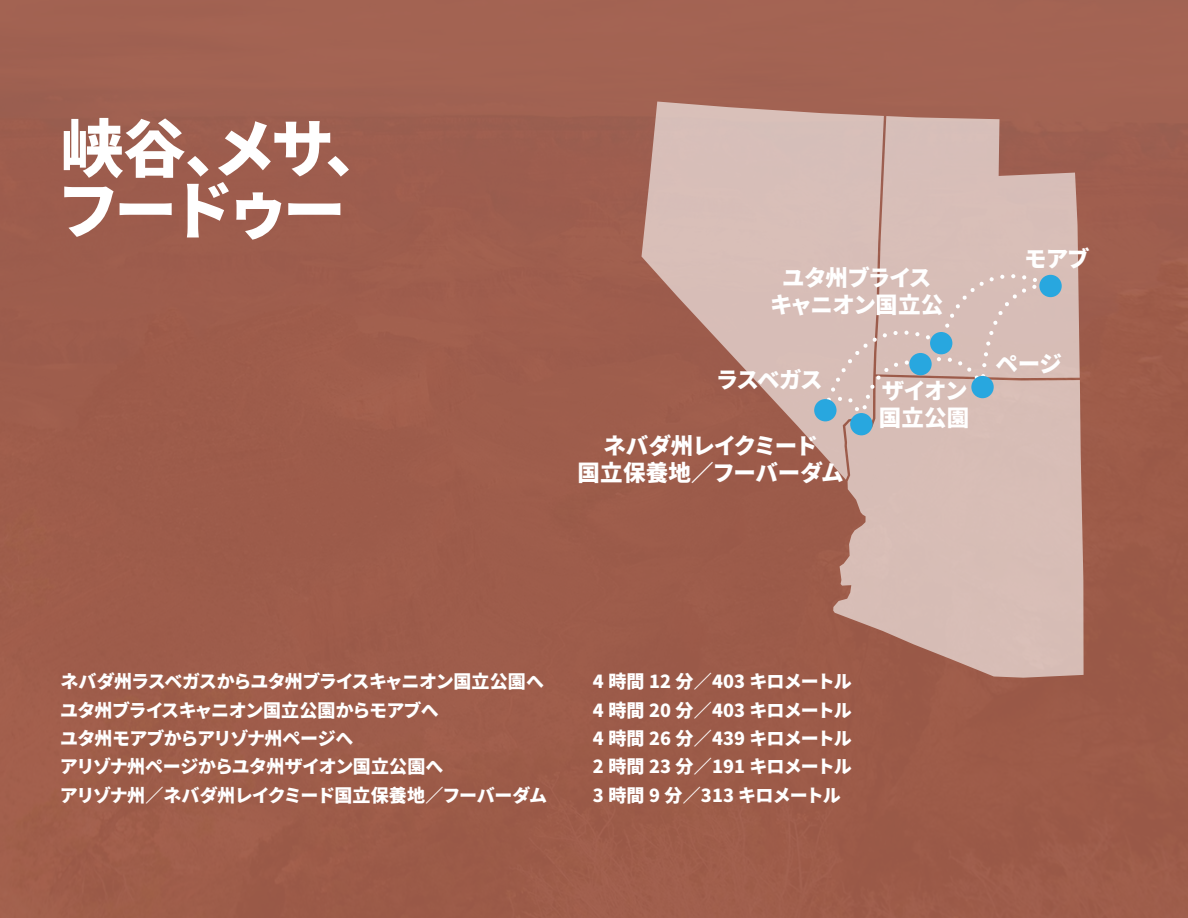
<style>
.page{position:relative;width:1188px;height:918px;background:#a15d4b}
.page>*{position:absolute;margin:0;border:0;box-sizing:border-box;transform-origin:0 0}
.Big_Title{font:900 63px/61.5px "Noto Sans CJ Kjp";letter-spacing:-.095em;color:#fff}
.Section_Title_no_lin{font:900 22.5px/27px "Noto Sans CJ Kjp";letter-spacing:-.03em;color:#fff;text-align:center}
.Section_Title_no_lin-2{font:900 22.5px/27px "Noto Sans CJ Kjp";letter-spacing:-.01em;color:#fff}
.Subtitle{font:900 18px "Noto Sans CJ Kjp";letter-spacing:-.035em;color:#fff}
</style>
<div class="page">
<svg style="left:833px;top:380px;width:251px;height:298px;background:#cfafa7"></svg>
<svg style="left:642px;top:102px;width:242px;height:378px;fill:#d7bdb7"></svg>
<svg style="left:876px;top:116px;width:204px;height:262px;background:#ceafa7"></svg>
<div style="left:823px;top:274px;width:225px;height:148px;background:#d7bdb7"></div>
<div style="left:814px;top:399px;width:23px;height:22px;background:#28a7df;border-radius:50%"></div>
<div style="left:850px;top:413px;width:23px;height:22px;background:#28a7df;border-radius:50%"></div>
<div style="left:930px;top:332px;width:22px;height:22px;background:#28a7df;border-radius:50%"></div>
<div style="left:1039px;top:275px;width:23px;height:22px;background:#28a7df;border-radius:50%"></div>
<div style="left:971px;top:376px;width:23px;height:22px;background:#28a7df;border-radius:50%"></div>
<div style="left:909px;top:353px;width:23px;height:22px;background:#28a7df;border-radius:50%"></div>
<p class="Big_Title" style="left:57px;top:119px;width:333px">峡谷、メサ、フードゥー</p>
<p class="Section_Title_no_lin" style="left:770px;top:265px;width:175px">ユタ州ブライスキャニオン国立公</p>
<p class="Section_Title_no_lin" style="left:716px;top:367px;width:108px">ラスベガス</p>
<p class="Section_Title_no_lin" style="left:578px;top:433px;width:268px">ネバダ州レイクミード<br>国立保養地／フーバーダム</p>
<p class="Section_Title_no_lin-2" style="left:879px;top:378px;width:92px">ザイオン国立公園</p>
<p class="Section_Title_no_lin" style="left:1024px;top:245px;width:67px">モアブ</p>
<p class="Section_Title_no_lin" style="left:996px;top:350px;width:68px">ページ</p>
<p class="Subtitle" style="left:60px;top:672px;width:485px">ネバダ州ラスベガスからユタ州ブライスキャニオン国立公園へ</p>
<p class="Subtitle" style="left:593px;top:672px;width:260px">4 時間 12 分／403 キロメートル</p>
<p class="Subtitle" style="left:60px;top:700px;width:380px">ユタ州ブライスキャニオン国立公園からモアブへ</p>
<p class="Subtitle" style="left:593px;top:700px;width:260px">4 時間 20 分／403 キロメートル</p>
<p class="Subtitle" style="left:60px;top:728px;width:295px">ユタ州モアブからアリゾナ州ページへ</p>
<p class="Subtitle" style="left:593px;top:728px;width:260px">4 時間 26 分／439 キロメートル</p>
<p class="Subtitle" style="left:60px;top:757px;width:385px">アリゾナ州ページからユタ州ザイオン国立公園へ</p>
<p class="Subtitle" style="left:593px;top:757px;width:260px">2 時間 23 分／191 キロメートル</p>
<p class="Subtitle" style="left:60px;top:785px;width:489px">アリゾナ州／ネバダ州レイクミード国立保養地／フーバーダム</p>
<p class="Subtitle" style="left:593px;top:785px;width:249px">3 時間 9 分／313 キロメートル</p>
</div>
